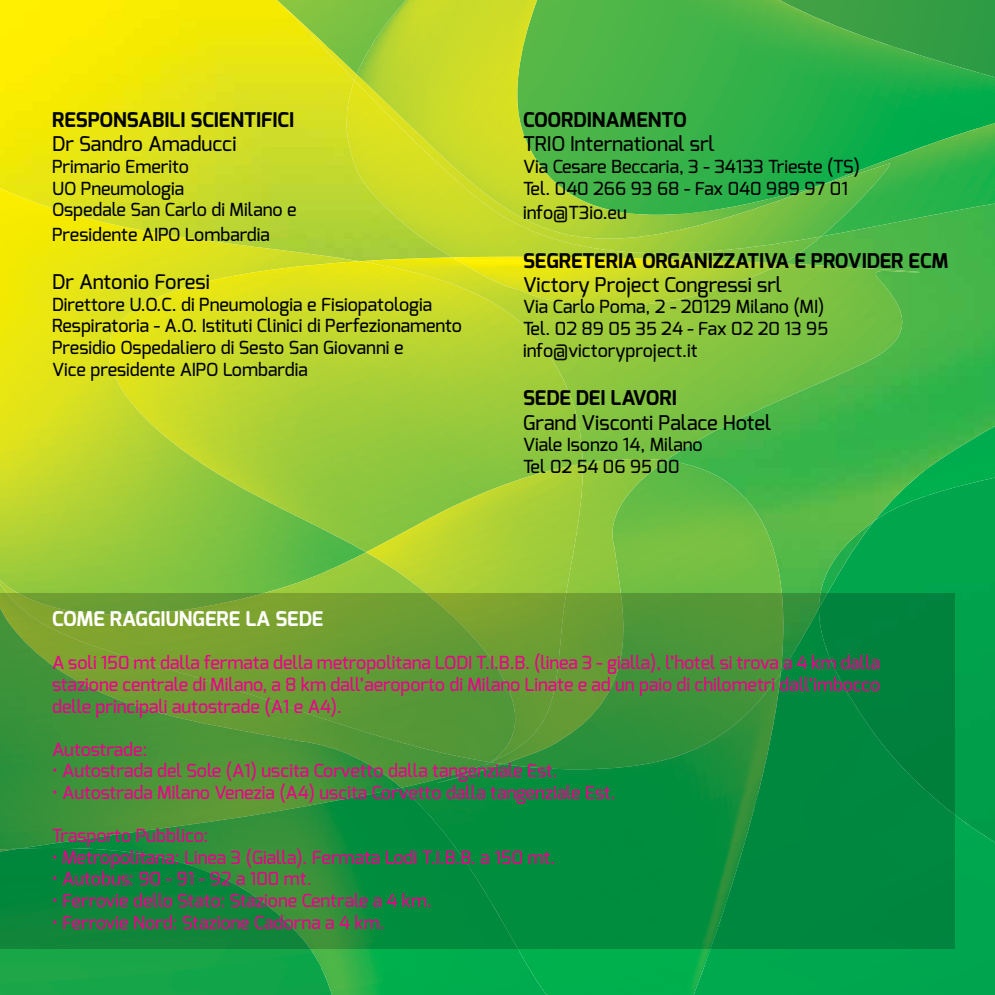
<style>
.page{position:relative;width:995px;height:995px;background:#fff}
.page>*{position:absolute;margin:0;border:0;box-sizing:border-box;transform-origin:0 0}
.t1{font:500 20.25px "Exo";color:#000}
.t2{font:700 20.25px "Exo";color:#000}
.t3{font:700 20.25px "Exo";color:#fff}
.t4{font:500 18px/21.6px "Exo";color:#ec008c;text-align:justify}
.t5{font:500 18px/21.6px "Exo";color:#000}
</style>
<div class="page">
<div style="left:955px;top:673px;width:40px;height:117px;background:#009e4a"></div>
<div style="left:0;top:948px;width:235px;height:47px;background:#19a649"></div>
<div style="left:235px;top:951px;width:75px;height:44px;background:#11a449"></div>
<div style="left:781px;top:948px;width:58px;height:47px;background:#00a74f"></div>
<div style="left:839px;top:948px;width:86px;height:47px;background:#00a64f"></div>
<div style="left:925px;top:790px;width:70px;height:205px;background:#00a54f"></div>
<img style="left:310px;top:948px;width:91px;height:47px">
<img style="left:0;top:0;width:995px;height:673px">
<img style="left:354px;top:74px;width:540px;height:179px">
<img style="left:344px;top:80px;width:477px;height:177px">
<div style="left:401px;top:948px;width:380px;height:47px;background:#00ae4d"></div>
<img style="left:666px;top:464px;width:123px;height:129px">
<img style="left:0;top:188px;width:366px;height:364px">
<img style="left:0;top:552px;width:366px;height:41px">
<img style="left:360px;top:257px;width:560px;height:207px">
<img style="left:452px;top:257px;width:331px;height:49px">
<img style="left:583px;top:459px;width:83px;height:134px">
<img style="left:104px;top:261px;width:479px;height:291px">
<img style="left:366px;top:464px;width:217px;height:129px">
<svg style="left:0;top:593px;width:955px;height:355px;background:#2c9039"></svg>
<p class="t2" style="left:52px;top:107px;width:243px">RESPONSABILI SCIENTIFICI</p>
<p class="t1" style="left:52px;top:131px;width:186px">Dr Sandro Amaducci</p>
<p class="t5" style="left:52px;top:156px;width:246px">Primario Emerito<br>UO Pneumologia<br>Ospedale San Carlo di Milano e</p>
<p class="t5" style="left:52px;top:223px;width:219px">Presidente AIPO Lombardia</p>
<p class="t1" style="left:52px;top:269px;width:159px">Dr Antonio Foresi</p>
<p class="t5" style="left:52px;top:293px;width:412px">Direttore U.O.C. di Pneumologia e Fisiopatologia Respiratoria - A.O. Istituti Clinici di Perfezionamento Presidio Ospedaliero di Sesto San Giovanni e<br>Vice presidente AIPO Lombardia</p>
<p class="t2" style="left:523px;top:107px;width:165px">COORDINAMENTO</p>
<p class="t1" style="left:523px;top:131px;width:193px">TRIO International srl</p>
<p class="t5" style="left:523px;top:156px;width:338px">Via Cesare Beccaria, 3 - 34133 Trieste (TS)<br>Tel. 040 266 93 68 - Fax 040 989 97 01</p>
<p class="t5" style="left:523px;top:202px;width:105px">info@T3io.eu</p>
<p class="t2" style="left:523px;top:247px;width:133px">SEGRETERIA ORG</p>
<p class="t2" style="left:680px;top:247px;width:270px">ANIZZATIVA E PROVIDER ECM</p>
<p class="t1" style="left:523px;top:272px;width:261px">Victory Project Congressi srl</p>
<p class="t5" style="left:523px;top:296px;width:307px">Via Carlo Poma, 2 - 20129 Milano (MI)<br>Tel. 02 89 05 35 24 - Fax 02 20 13 95 info@victoryproject.it</p>
<p class="t2" style="left:523px;top:385px;width:101px">SEDE DEI LAVO</p>
<p class="t2" style="left:659px;top:385px;width:17px">RI</p>
<p class="t1" style="left:523px;top:409px;width:250px">Grand Visconti Palace Hotel</p>
<p class="t5" style="left:523px;top:434px;width:181px">Viale Isonzo 14, Milano<br>Tel 02 54 06 95 00</p>
<p class="t3" style="left:52px;top:606px;width:271px">COME RAGGIUNGERE LA SEDE</p>
<p class="t4" style="left:52px;top:652px;width:830px">A soli 150 mt dalla fermata della metropolitana LODI T.I.B.B. (linea 3 - gialla), l’hotel si trova a 4 km dalla stazione centrale di Milano, a 8 km dall’aeroporto di Milano Linate e ad un paio di chilometri dall’imbocco delle principali autostrade (A1 e A4).</p>
<p class="t4" style="left:52px;top:738px;width:97px">Autostrade:</p>
<p class="t4" style="left:52px;top:760px;width:507px">• Autostrada del Sole (A1) uscita Corvetto dalla tangenziale Est.</p>
<p class="t4" style="left:52px;top:782px;width:565px">• Autostrada Milano Venezia (A4) uscita Corvetto dalla tangenziale Est.</p>
<p class="t4" style="left:52px;top:825px;width:158px">Trasporto Pubblico:</p>
<p class="t4" style="left:52px;top:846px;width:505px">• Metropolitana: Linea 3 (Gialla). Fermata Lodi T.I.B.B. a 150 mt.</p>
<p class="t4" style="left:52px;top:868px;width:261px">• Autobus: 90 - 91 - 92 a 100 mt.</p>
<p class="t4" style="left:52px;top:890px;width:382px">• Ferrovie dello Stato: Stazione Centrale a 4 km.</p>
<p class="t4" style="left:52px;top:911px;width:334px">• Ferrovie Nord: Stazione Cadorna a 4 km.</p>
</div>
